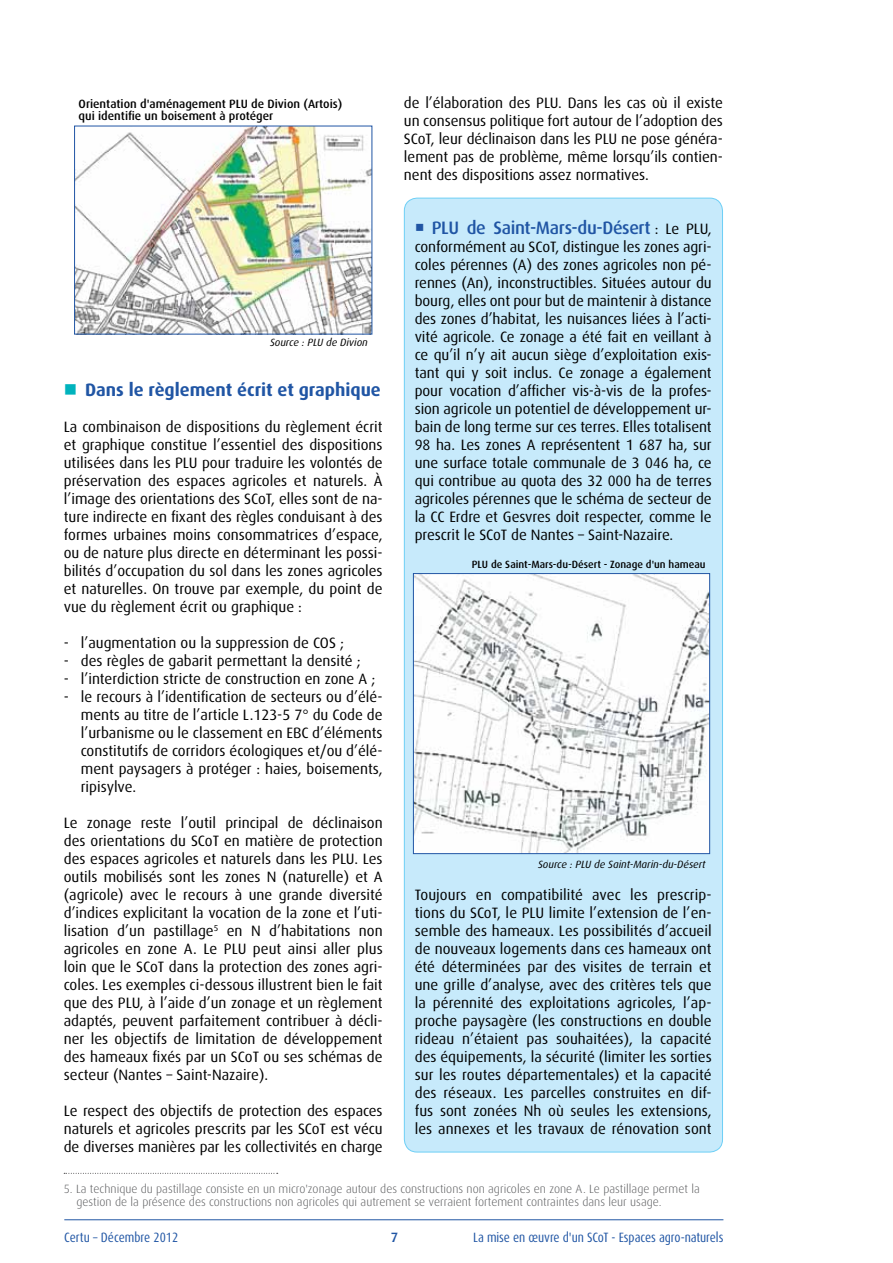
<style>
.page{position:relative;width:893px;height:1263px;background:#fff}
.page>*{position:absolute;margin:0;border:0;box-sizing:border-box;transform-origin:0 0}
.t1{font:500 18px "Dax OT";letter-spacing:-.02em;color:#2055a4}
.t2{font:700 18px "Dax OT";color:#2055a4}
.t3{font:15px/18px "Dax OT";color:#000;text-align:justify}
.t4{font:condensed 13.5px "Dax OT";letter-spacing:-.005em;color:#2055a4}
.t5{font:500 13.5px "Dax OT";color:#2055a4}
.t6{font:300 12px/13.2px "Dax OT";color:#58595b}
.t7{font:500 12px/12px "Dax OT";color:#000}
.t8{font:italic 10.5px "Dax OT";color:#000}
.t9{font:500 10.5px "Dax OT";color:#000}
.s1{font-weight:400;font-size:15px;color:#000}
</style>
<div class="page">
<hr style="left:64px;top:1219px;width:659px;height:1px;background:#2055a4">
<div style="left:404px;top:198px;width:318px;height:954px;background:#c7eafb;border-radius:13px"></div>
<img style="left:76px;top:128px;width:294px;height:204px">
<svg style="left:64px;top:1173px;width:214px;height:1px"></svg>
<img style="left:415px;top:575px;width:293px;height:277px">
<div style="left:413px;top:573px;width:297px;height:281px;border:1px solid #2055a4"></div>
<p class="t7" style="left:79px;top:98px;width:265px">Orientation d'aménagement PLU de Divion (Artois) qui identifie un boisement à protéger</p>
<p class="t8" style="left:270px;top:337px;width:99px">Source : PLU de Divion</p>
<p class="t2" style="left:85px;top:380px;width:297px">Dans le règlement écrit et graphique</p>
<p class="t3" style="left:64px;top:418px;width:320px">La combinaison de dispositions du règlement écrit et graphique constitue l’essentiel des dispositions utilisées dans les PLU pour traduire les volontés de préservation des espaces agricoles et naturels. À l’image des orientations des SCoT, elles sont de na&shy;ture indirecte en fixant des règles conduisant à des formes urbaines moins consommatrices d’espace, ou de nature plus directe en déterminant les possi&shy;bilités d’occupation du sol dans les zones agricoles et naturelles. On trouve par exemple, du point de vue du règlement écrit ou graphique :</p>
<p class="t3" style="left:64px;top:634px;width:282px">- l’augmentation ou la suppression de COS ;</p>
<p class="t3" style="left:64px;top:652px;width:298px">- des règles de gabarit permettant la densité ;</p>
<p class="t3" style="left:64px;top:670px;width:313px">- l’interdiction stricte de construction en zone A ;</p>
<p class="t3" style="left:81px;top:688px;width:303px;text-indent:-17px">- le recours à l’identification de secteurs ou d’élé&shy;ments au titre de l’article L.123-5 7° du Code de l’urbanisme ou le classement en EBC d’éléments constitutifs de corridors écologiques et/ou d’élé&shy;ment paysagers à protéger : haies, boisements, ripisylve.</p>
<p class="t3" style="left:64px;top:814px;width:320px">Le zonage reste l’outil principal de déclinaison des orientations du SCoT en matière de protection des espaces agricoles et naturels dans les PLU. Les outils mobilisés sont les zones N (naturelle) et A (agricole) avec le recours à une grande diversité d’indices explicitant la vocation de la zone et l’uti&shy;lisation d’un pastillage<sup>5</sup> en N d’habitations non agricoles en zone A. Le PLU peut ainsi aller plus loin que le SCoT dans la protection des zones agri&shy;coles. Les exemples ci-dessous illustrent bien le fait que des PLU, à l’aide d’un zonage et un règlement adaptés, peuvent parfaitement contribuer à décli&shy;ner les objectifs de limitation de développement des hameaux fixés par un SCoT ou ses schémas de secteur (Nantes – Saint-Nazaire).</p>
<p class="t3" style="left:64px;top:1102px;width:320px">Le respect des objectifs de protection des espaces naturels et agricoles prescrits par les SCoT est vécu de diverses manières par les collectivités en charge</p>
<p class="t3" style="left:404px;top:94px;width:320px">de l’élaboration des PLU. Dans les cas où il existe un consensus politique fort autour de l’adoption des SCoT, leur déclinaison dans les PLU ne pose généra&shy;lement pas de problème, même lorsqu’ils contien&shy;nent des dispositions assez normatives.</p>
<p class="t1" style="left:432px;top:218px;width:281px">PLU de Saint-Mars-du-Désert <span class="s1">: Le PLU,</span></p>
<p class="t3" style="left:415px;top:238px;width:299px">conformément au SCoT, distingue les zones agri&shy;coles pérennes (A) des zones agricoles non pé&shy;rennes (An), inconstructibles. Situées autour du bourg, elles ont pour but de maintenir à distance des zones d’habitat, les nuisances liées à l’acti&shy;vité agricole. Ce zonage a été fait en veillant à ce qu’il n’y ait aucun siège d’exploitation exis&shy;tant qui y soit inclus. Ce zonage a également pour vocation d’afficher vis-à-vis de la profes&shy;sion agricole un potentiel de développement ur&shy;bain de long terme sur ces terres. Elles totalisent 98 ha. Les zones A représentent 1 687 ha, sur une surface totale communale de 3 046 ha, ce qui contribue au quota des 32 000 ha de terres agricoles pérennes que le schéma de secteur de la CC Erdre et Gesvres doit respecter, comme le prescrit le SCoT de Nantes – Saint-Nazaire.</p>
<p class="t9" style="left:472px;top:558px;width:235px">PLU de Saint-Mars-du-Désert - Zonage d'un hameau</p>
<p class="t8" style="left:538px;top:858px;width:169px">Source : PLU de Saint-Marin-du-Désert</p>
<p class="t3" style="left:415px;top:886px;width:299px">Toujours en compatibilité avec les prescrip&shy;tions du SCoT, le PLU limite l’extension de l’en&shy;semble des hameaux. Les possibilités d’accueil de nouveaux logements dans ces hameaux ont été déterminées par des visites de terrain et une grille d’analyse, avec des critères tels que la pérennité des exploitations agricoles, l’ap&shy;proche paysagère (les constructions en double rideau n’étaient pas souhaitées), la capacité des équipements, la sécurité (limiter les sorties sur les routes départementales) et la capacité des réseaux. Les parcelles construites en dif&shy;fus sont zonées Nh où seules les extensions, les annexes et les travaux de rénovation sont</p>
<p class="t6" style="left:77px;top:1182px;width:625px;text-indent:-13px">5. La technique du pastillage consiste en un micro'zonage autour des constructions non agricoles en zone A. Le pastillage permet la gestion de la présence des constructions non agricoles qui autrement se verraient fortement contraintes dans leur usage.</p>
<p class="t4" style="left:64px;top:1229px;width:116px">Certu – Décembre 2012</p>
<p class="t5" style="left:391px;top:1230px;width:9px">7</p>
<p class="t4" style="left:473px;top:1229px;width:252px">La mise en œuvre d'un SCoT - Espaces agro-naturels</p>
</div>
